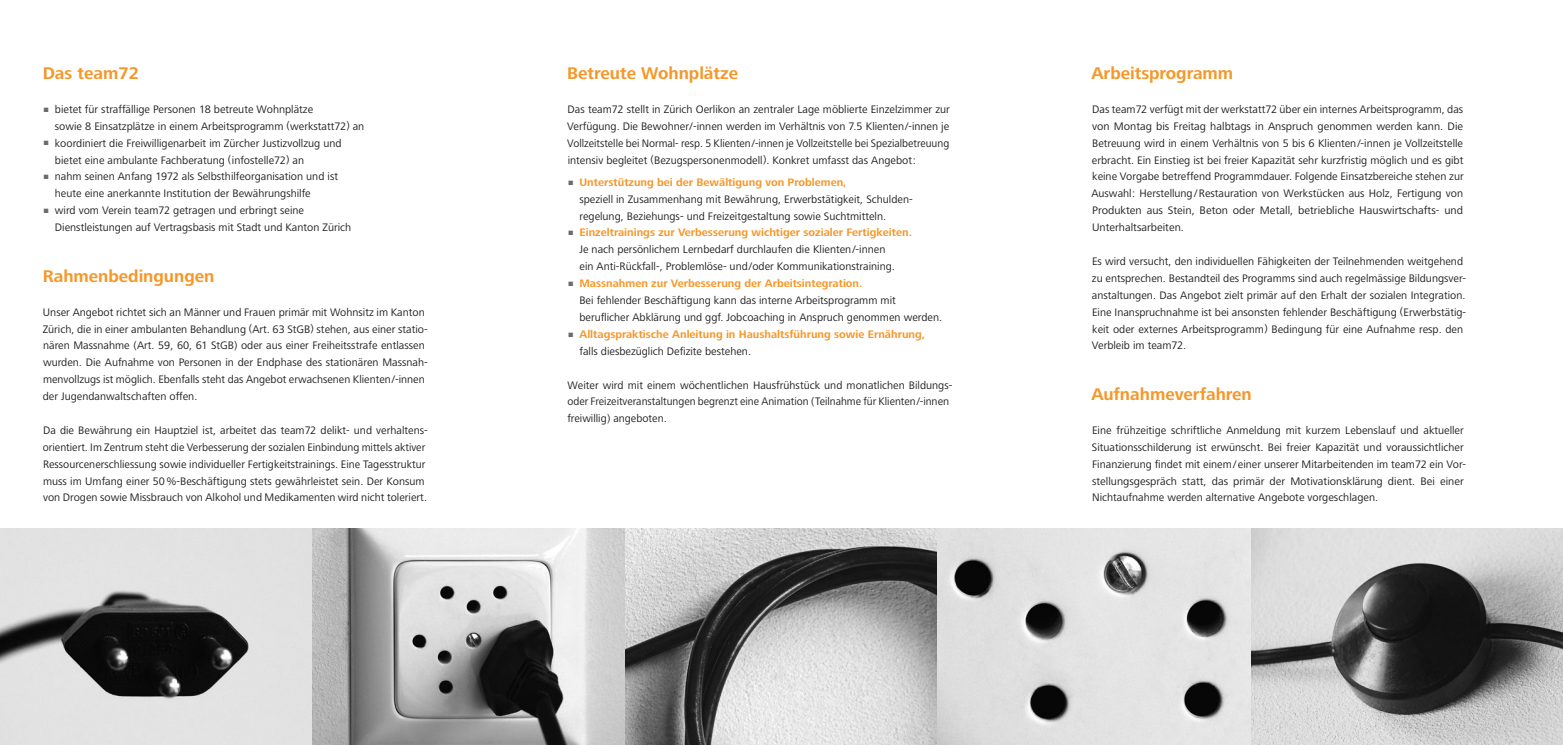
<style>
.page{position:relative;width:1563px;height:745px;background:#fff}
.page>*{position:absolute;margin:0;border:0;box-sizing:border-box;transform-origin:0 0}
.t1{font:700 17.5px "Frutiger Next LT";color:#f69728}
.t2{font:11.25px/16.9px "Frutiger Next LT";color:#231f20}
.t3{font:700 11.25px/16.9px "Frutiger Next LT";color:#f69728}
.s1{color:#6b6b6e}
.s2{font-weight:700;color:#f69728}
.s3{font-weight:400;color:#231f20}
</style>
<div class="page">
<img style="left:0;top:528px;width:1563px;height:216px">
<h1 class="t1" style="left:43px;top:63px;width:98px">Das team72</h1>
<p class="t2" style="left:55px;top:101px;width:311px;text-indent:-11px"><span class="s1">■</span> bietet für straffällige Personen 18 betreute Wohnplätze<br>sowie 8 Einsatzplätze in einem Arbeitsprogramm (werkstatt72) an</p>
<p class="t2" style="left:55px;top:134px;width:288px;text-indent:-11px"><span class="s1">■</span> koordiniert die Freiwilligenarbeit im Zürcher Justizvollzug und bietet eine ambulante Fachberatung (infostelle72) an</p>
<p class="t2" style="left:55px;top:168px;width:285px;text-indent:-11px"><span class="s1">■</span> nahm seinen Anfang 1972 als Selbsthilfeorganisation und ist heute eine anerkannte Institution der Bewährungshilfe</p>
<p class="t2" style="left:55px;top:202px;width:298px;text-indent:-11px"><span class="s1">■</span> wird vom Verein team72 getragen und erbringt seine<br>Dienstleistungen auf Vertragsbasis mit Stadt und Kanton Zürich</p>
<h1 class="t1" style="left:43px;top:266px;width:173px">Rahmenbedingungen</h1>
<p class="t2" style="left:43px;top:303px;width:386px">Unser Angebot richtet sich an Männer und Frauen primär mit Wohnsitz im Kanton Zürich, die in einer ambulanten Behandlung (Art. 63 StGB) stehen, aus einer statio&shy;nären Massnahme (Art. 59, 60, 61 StGB) oder aus einer Freiheitsstrafe entlassen wurden. Die Aufnahme von Personen in der Endphase des stationären Massnah&shy;menvollzugs ist möglich. Ebenfalls steht das Angebot erwachsenen Klienten/-innen der Jugendanwaltschaften offen.</p>
<p class="t2" style="left:43px;top:421px;width:386px">Da die Bewährung ein Hauptziel ist, arbeitet das team72 delikt- und verhaltens&shy;orientiert. Im Zentrum steht die Verbesserung der sozialen Einbindung mittels aktiver Ressourcenerschliessung sowie individueller Fertigkeitstrainings. Eine Tagesstruktur muss im Umfang einer 50%-Beschäftigung stets gewährleistet sein. Der Konsum von Drogen sowie Missbrauch von Alkohol und Medikamenten wird nicht toleriert.</p>
<h1 class="t1" style="left:567px;top:63px;width:172px">Betreute Wohnplätze</h1>
<p class="t2" style="left:567px;top:101px;width:384px;text-align:justify">Das team72 stellt in Zürich Oerlikon an zentraler Lage möblierte Einzelzimmer zur Verfügung. Die Bewohner/-innen werden im Verhältnis von 7.5 Klienten/-innen je Vollzeitstelle bei Normal- resp. 5 Klienten/-innen je Vollzeitstelle bei Spezialbetreuung intensiv begleitet (Bezugspersonenmodell). Konkret umfasst das Angebot:</p>
<p class="t2" style="left:579px;top:173px;width:335px;text-indent:-11px"><span class="s1">■</span> <span class="s2">Unterstützung bei der Bewältigung von Problemen,<br></span>speziell in Zusammenhang mit Bewährung, Erwerbstätigkeit, Schulden&shy;regelung, Beziehungs- und Freizeitgestaltung sowie Suchtmitteln.</p>
<p class="t2" style="left:579px;top:224px;width:334px;text-indent:-11px"><span class="s1">■</span> <span class="s2">Einzeltrainings zur Verbesserung wichtiger sozialer Fertigkeiten.<br></span>Je nach persönlichem Lernbedarf durchlaufen die Klienten/-innen<br>ein Anti-Rückfall-, Problemlöse- und/oder Kommunikationstraining.</p>
<p class="t2" style="left:579px;top:275px;width:364px;text-indent:-11px"><span class="s1">■</span> <span class="s2">Massnahmen zur Verbesserung der Arbeitsintegration.<br></span>Bei fehlender Beschäftigung kann das interne Arbeitsprogramm mit beruflicher Abklärung und ggf. Jobcoaching in Anspruch genommen werden.</p>
<p class="t3" style="left:579px;top:325px;width:347px;text-indent:-11px"><span class="s1">■</span> Alltagspraktische Anleitung in Haushaltsführung sowie Ernährung, <span class="s3">falls diesbezüglich Defizite bestehen.</span></p>
<p class="t2" style="left:567px;top:376px;width:386px">Weiter wird mit einem wöchentlichen Hausfrühstück und monatlichen Bildungs&shy;oder Freizeitveranstaltungen begrenzt eine Animation (Teilnahme für Klienten/-innen freiwillig) angeboten.</p>
<h1 class="t1" style="left:1091px;top:63px;width:143px">Arbeitsprogramm</h1>
<p class="t2" style="left:1091px;top:101px;width:374px;text-align:justify">Das team72 verfügt mit der werkstatt72 über ein internes Arbeitsprogramm, das von Montag bis Freitag halbtags in Anspruch genommen werden kann. Die Betreuung wird in einem Verhältnis von 5 bis 6 Klienten/-innen je Vollzeitstelle erbracht. Ein Einstieg ist bei freier Kapazität sehr kurzfristig möglich und es gibt keine Vorgabe betreffend Programmdauer. Folgende Einsatzbereiche stehen zur Auswahl: Herstellung/Restauration von Werkstücken aus Holz, Fertigung von Produkten aus Stein, Beton oder Metall, betriebliche Hauswirtschafts- und Unterhaltsarbeiten.</p>
<p class="t2" style="left:1092px;top:252px;width:376px">Es wird versucht, den individuellen Fähigkeiten der Teilnehmenden weitgehend zu entsprechen. Bestandteil des Programms sind auch regelmässige Bildungsver&shy;anstaltungen. Das Angebot zielt primär auf den Erhalt der sozialen Integration.<br>Eine Inanspruchnahme ist bei ansonsten fehlender Beschäftigung (Erwerbstätig&shy;keit oder externes Arbeitsprogramm) Bedingung für eine Aufnahme resp. den Verbleib im team72.</p>
<h1 class="t1" style="left:1091px;top:384px;width:162px">Aufnahmeverfahren</h1>
<p class="t2" style="left:1092px;top:421px;width:376px">Eine frühzeitige schriftliche Anmeldung mit kurzem Lebenslauf und aktueller Situationsschilderung ist erwünscht. Bei freier Kapazität und voraussichtlicher Finanzierung findet mit einem/ einer unserer Mitarbeitenden im team72 ein Vor&shy;stellungsgespräch statt, das primär der Motivationsklärung dient. Bei einer Nichtaufnahme werden alternative Angebote vorgeschlagen.</p>
</div>
